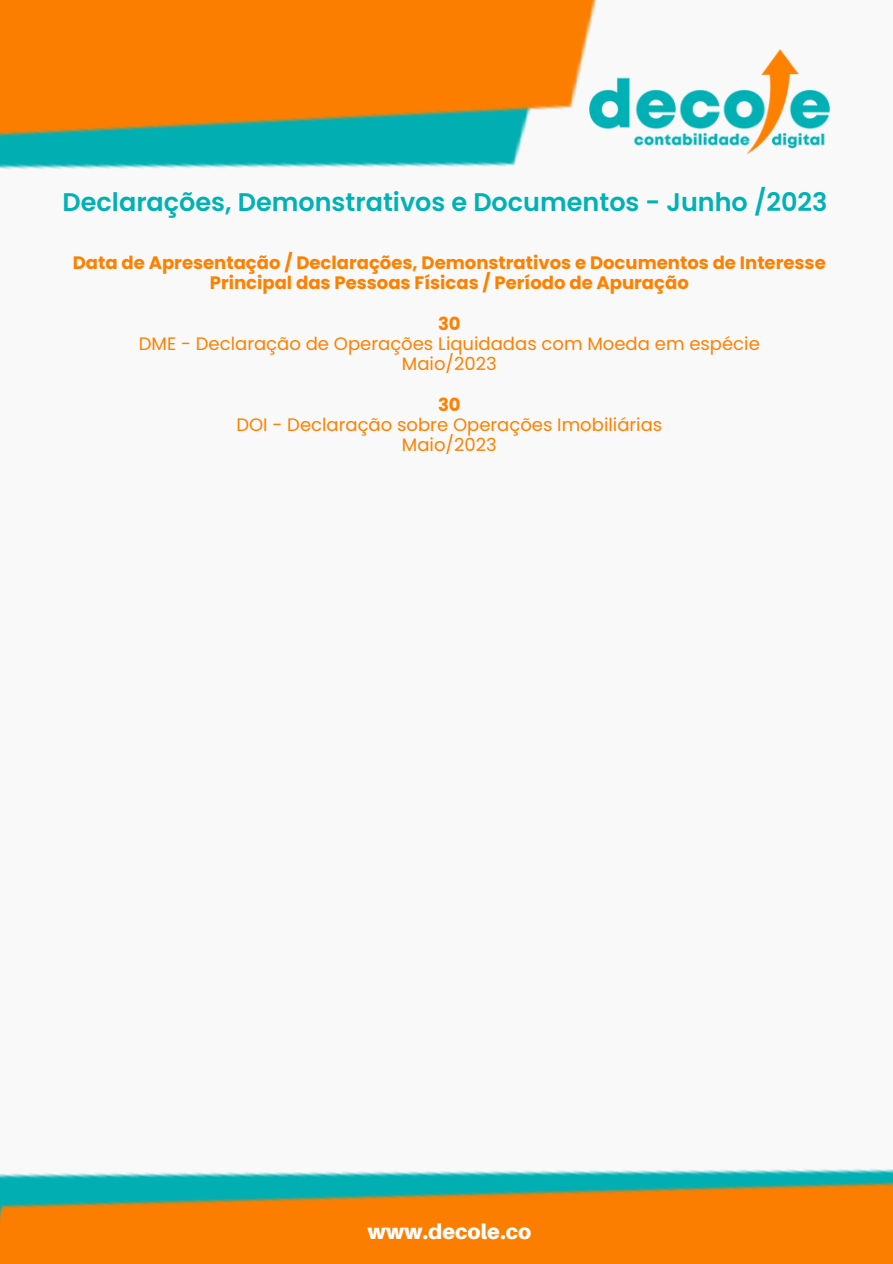
<style>
.page{position:relative;width:893px;height:1264px;background:#fff}
.page>*{position:absolute;margin:0;border:0;box-sizing:border-box;transform-origin:0 0}
.t1{font:600 25.5px "Poppins";color:#00b1b5}
.t2{font:900 21.15px "Aileron";color:#fefefe}
.t3{font:700 18px/20.2px "Poppins";color:#ff8000;text-align:center}
.t4{font:18px "Poppins";color:#ff8000}
</style>
<div class="page">
<div style="left:0;top:0;width:892px;height:1263px;background:#f9f9f9"></div>
<img style="left:0;top:0;width:596px;height:169px">
<img style="left:0;top:1168px;width:892px;height:95px">
<img style="left:575px;top:46px;width:255px;height:114px">
<p class="t1" style="left:63px;top:184px;width:766px">Declarações, Demonstrativos e Documentos - Junho /2023</p>
<p class="t3" style="left:73px;top:253px;width:754px">Data de Apresentação / Declarações, Demonstrativos e Documentos de Interesse<br>Principal das Pessoas Físicas / Período de Apuração</p>
<p class="t3" style="left:438px;top:313px;width:24px">30</p>
<p class="t4" style="left:139px;top:331px;width:622px">DME - Declaração de Operações Liquidadas com Moeda em espécie</p>
<p class="t4" style="left:401px;top:351px;width:96px">Maio/2023</p>
<p class="t3" style="left:438px;top:394px;width:24px">30</p>
<p class="t4" style="left:236px;top:412px;width:427px">DOI - Declaração sobre Operações Imobiliárias</p>
<p class="t4" style="left:401px;top:432px;width:96px">Maio/2023</p>
<p class="t2" style="left:367px;top:1218px;width:165px">www.decole.co</p>
</div>
